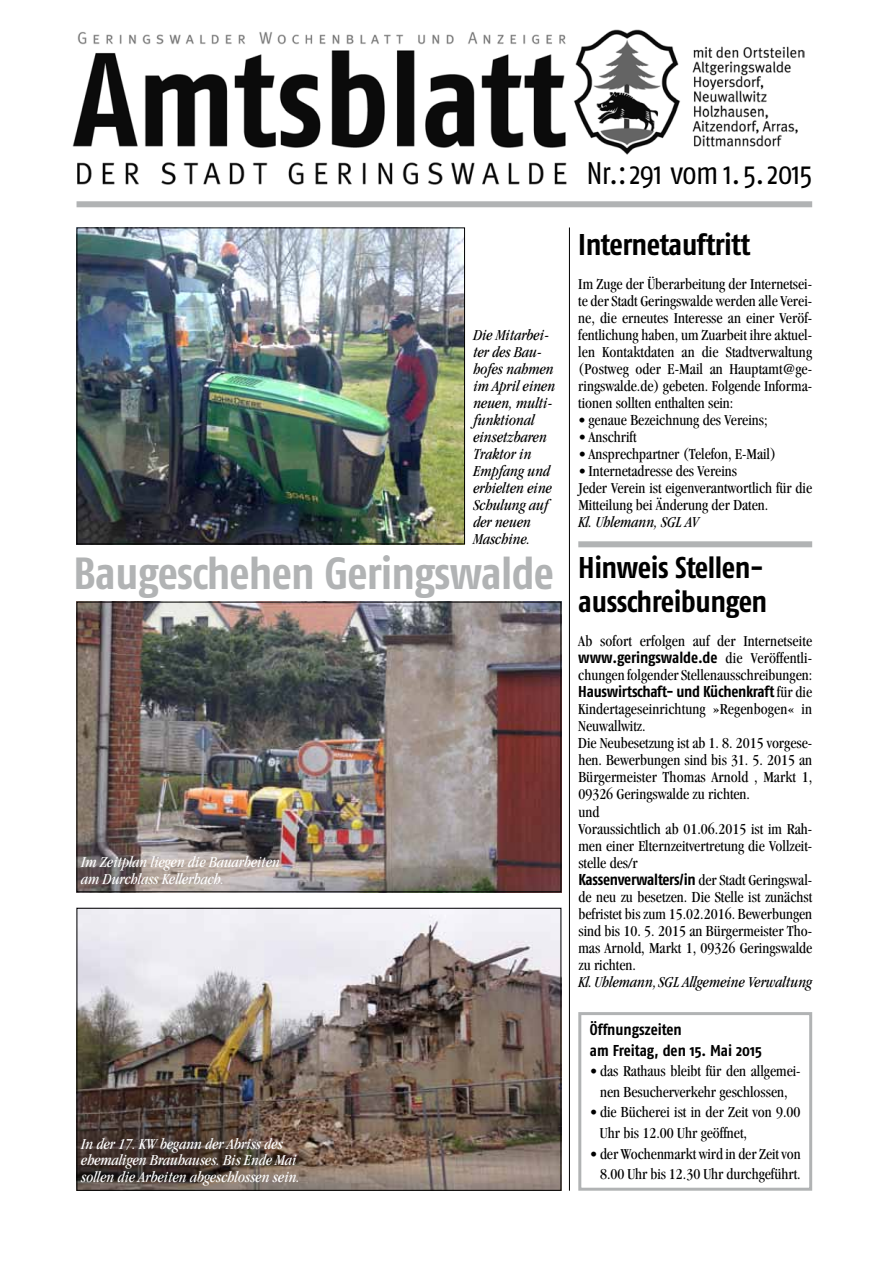
<style>
.page{position:relative;width:893px;height:1263px;background:#fff}
.page>*{position:absolute;margin:0;border:0;box-sizing:border-box;transform-origin:0 0}
.t1{font:700 45px "Fago Co";letter-spacing:-.02em;color:#b1b3b4}
.t2{font:31.2px "Fago Co";letter-spacing:-.025em;color:#000}
.t3{font:700 30px/34px "Fago Co";letter-spacing:-.015em;color:#000}
.t4{font:condensed 15.75px/17px "Garamond";color:#000}
.t5{font:italic condensed 15.75px/17px "Garamond";color:#000}
.t6{font:italic condensed 15.75px/16.6px "Garamond";color:#fff}
.t7{font:700 15.75px/20.5px "Fago Co";letter-spacing:-.015em;color:#000}
.s1{font-family:"Garamond";font-weight:400;font-stretch:condensed}
</style>
<div class="page">
<img style="left:72px;top:30px;width:733px;height:154px">
<div style="left:77px;top:201px;width:735px;height:6px;background:#b1b3b4"></div>
<img style="left:79px;top:229px;width:384px;height:313px">
<div style="left:77px;top:227px;width:388px;height:317px;border:1px solid #000"></div>
<hr style="left:569px;top:227px;width:1px;height:964px;background:#000">
<div style="left:578px;top:1012px;width:234px;height:179px;border:3px solid #b1b3b4"></div>
<div style="left:578px;top:541px;width:234px;height:6px;background:#b1b3b4"></div>
<img style="left:79px;top:604px;width:480px;height:286px">
<div style="left:77px;top:602px;width:484px;height:290px;border:1px solid #000"></div>
<img style="left:79px;top:910px;width:480px;height:279px">
<div style="left:77px;top:908px;width:484px;height:283px;border:1px solid #000"></div>
<p class="t5" style="left:473px;top:327px;width:83px">Die Mitarbei&shy;ter des Bau&shy;hofes nahmen im April einen neuen, multi&shy;funktional einsetzbaren<br>Traktor in<br>Empfang und erhielten eine<br>Schulung auf der neuen<br>Maschine.</p>
<h1 class="t1" style="left:74px;top:547px;width:482px">Baugeschehen Geringswalde</h1>
<p class="t6" style="left:81px;top:854px;width:200px">Im Zeitplan liegen die Bauarbeiten am Durchlass Kellerbach.</p>
<p class="t6" style="left:81px;top:1135px;width:220px">In der 17. KW begann der Abriss des ehemaligen Brauhauses. Bis Ende Mai sollen die Arbeiten abgeschlossen sein.</p>
<h2 class="t2" style="left:586px;top:155px;width:227px">Nr.:291 vom 1.5.2015</h2>
<h3 class="t3" style="left:578px;top:227px;width:174px">Internetauftritt</h3>
<p class="t4" style="left:578px;top:276px;width:235px;text-align:justify">Im Zuge der Überarbeitung der Internetsei&shy;te der Stadt Geringswalde werden alle Verei&shy;ne, die erneutes Interesse an einer Veröf&shy;fentlichung haben, um Zuarbeit ihre aktuel&shy;len Kontaktdaten an die Stadtverwaltung (Postweg oder E-Mail an Hauptamt@ge&shy;ringswalde.de) gebeten. Folgende Informa&shy;tionen sollten enthalten sein:</p>
<p class="t4" style="left:578px;top:412px;width:191px">• genaue Bezeichnung des Vereins;</p>
<p class="t4" style="left:578px;top:429px;width:60px">• Anschrift</p>
<p class="t4" style="left:578px;top:446px;width:199px">• Ansprechpartner (Telefon, E-Mail)</p>
<p class="t4" style="left:578px;top:463px;width:235px">• Internetadresse des Vereins<br>Jeder Verein ist eigenverantwortlich für die<br>Mitteilung bei Änderung der Daten.</p>
<p class="t5" style="left:578px;top:514px;width:122px">Kl. Uhlemann, SGL AV</p>
<h3 class="t3" style="left:578px;top:550px;width:190px">Hinweis Stellen&shy;ausschreibungen</h3>
<p class="t4" style="left:578px;top:633px;width:235px">Ab sofort erfolgen auf der Internetseite</p>
<p class="t7" style="left:578px;top:647px;width:235px">www.geringswalde.de <span class="s1">die Veröffentli-</span></p>
<p class="t4" style="left:578px;top:667px;width:236px">chungen folgender Stellenausschreibungen:</p>
<p class="t7" style="left:578px;top:681px;width:235px">Hauswirtschaft- und Küchenkraft <span class="s1">für die</span></p>
<p class="t4" style="left:578px;top:701px;width:235px">Kindertageseinrichtung »Regenbogen« in<br>Neuwallwitz.<br>Die Neubesetzung ist ab 1. 8. 2015 vorgese&shy;hen. Bewerbungen sind bis 31. 5. 2015 an<br>Bürgermeister Thomas Arnold , Markt 1,<br>09326 Geringswalde zu richten.<br>und<br>Voraussichtlich ab 01.06.2015 ist im Rah&shy;men einer Elternzeitvertretung die Vollzeit&shy;stelle des/r</p>
<p class="t7" style="left:578px;top:868px;width:235px">Kassenverwalters/in <span class="s1">der Stadt Geringswal-</span></p>
<p class="t4" style="left:578px;top:888px;width:235px;text-align:justify">de neu zu besetzen. Die Stelle ist zunächst befristet bis zum 15.02.2016. Bewerbungen sind bis 10. 5. 2015 an Bürgermeister Tho&shy;mas Arnold, Markt 1, 09326 Geringswalde zu richten.</p>
<p class="t5" style="left:578px;top:973px;width:235px">Kl. Uhlemann,SGL Allgemeine Verwaltung</p>
<p class="t7" style="left:590px;top:1019px;width:174px">Öffnungszeiten<br>am Freitag, den 15. Mai 2015</p>
<p class="t4" style="left:590px;top:1061px;width:212px;line-height:20.5px;text-align:center">• das Rathaus bleibt für den allgemei&shy;nen Besucherverkehr geschlossen,</p>
<p class="t4" style="left:600px;top:1102px;width:202px;line-height:20.5px;text-indent:-10px">• die Bücherei ist in der Zeit von 9.00<br>Uhr bis 12.00 Uhr geöffnet,</p>
<p class="t4" style="left:590px;top:1143px;width:212px;line-height:20.5px;text-align:right">• derWochenmarkt wird in der Zeitvon<br>8.00 Uhr bis 12.30 Uhr durchgeführt.</p>
</div>
